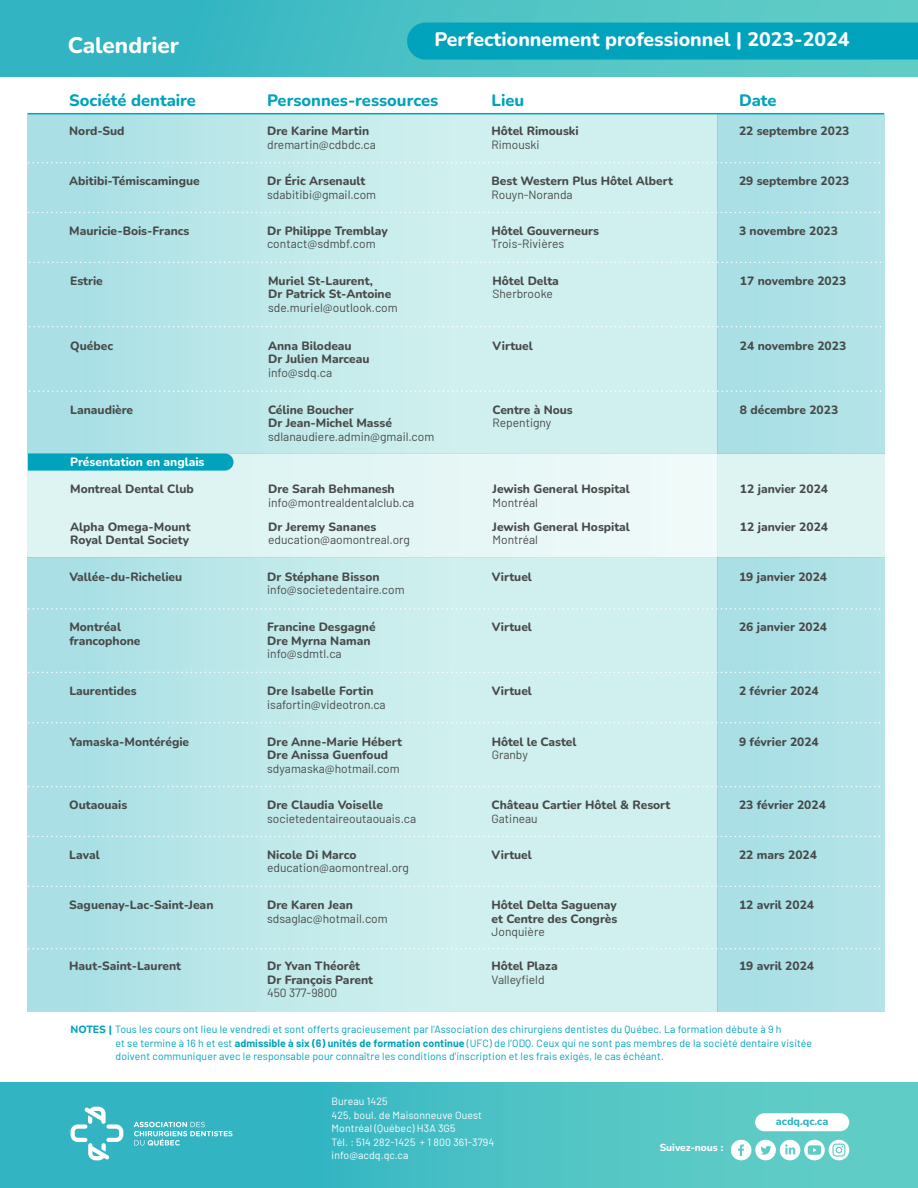
<style>
.page{position:relative;width:918px;height:1188px;background:#fff}
.page>*{position:absolute;margin:0;border:0;box-sizing:border-box;transform-origin:0 0}
.t1{font:800 22.5px "Nunito";color:#fff}
.t2{font:800 19.5px "Nunito";color:#fff}
.t3{font:800 16.5px "Nunito";color:#00a3bb}
.t4{font:800 12px/13.5px "Nunito";color:#494949}
.t5{font:12px "Barlow";color:#494949}
.t6{font:800 12px "Nunito";color:#fff}
.t7{font:800 10.8px "Nunito";color:#2db5c3}
.t8{font:10.5px/13.5px "Barlow";letter-spacing:.01em;color:#00a3bb}
.t9{font:10.5px/13.5px "Barlow";letter-spacing:.01em;color:#fff}
.t10{font:800 10.2px "Nunito";color:#fff}
.s1{font-family:"Nunito";font-weight:800}
.s2{font-weight:700}
</style>
<div class="page">
<div style="left:0;top:1083px;width:918px;height:105px;background:linear-gradient(to right,#29afc2,#65cfc7)"></div>
<div style="left:0;top:0;width:918px;height:77px;background:linear-gradient(to right,#2eb2c3,#63cec6)"></div>
<svg style="left:71px;top:1107px;width:52px;height:53px"></svg>
<svg style="left:134px;top:1122px;width:99px;height:24px;background:#5fc4cf"></svg>
<div style="left:407px;top:23px;width:511px;height:37px;background:#00a3bb"></div>
<div style="left:28px;top:114px;width:689px;height:339px;background:linear-gradient(to right,#ade1e6,#d9f4f0)"></div>
<div style="left:28px;top:453px;width:689px;height:105px;background:#e3f6f5"></div>
<div style="left:717px;top:453px;width:167px;height:104px;background:#ddf4f3"></div>
<div style="left:717px;top:114px;width:167px;height:339px;background:#ace1e6"></div>
<div style="left:28px;top:557px;width:689px;height:454px;background:linear-gradient(to right,#ade1e6,#d9f4f0)"></div>
<div style="left:717px;top:557px;width:167px;height:454px;background:#ace1e6"></div>
<svg style="left:28px;top:453px;width:206px;height:18px;background:#0ba7bd"></svg>
<hr style="left:28px;top:113px;width:856px;height:1px;background:#00a3bb">
<svg style="left:28px;top:162px;width:853px;height:1px"></svg>
<svg style="left:28px;top:212px;width:853px;height:1px"></svg>
<svg style="left:29px;top:326px;width:853px;height:1px"></svg>
<svg style="left:29px;top:262px;width:853px;height:1px"></svg>
<svg style="left:29px;top:390px;width:853px;height:2px"></svg>
<svg style="left:29px;top:608px;width:852px;height:2px"></svg>
<svg style="left:29px;top:672px;width:852px;height:1px"></svg>
<svg style="left:29px;top:722px;width:852px;height:1px"></svg>
<svg style="left:28px;top:948px;width:853px;height:2px"></svg>
<svg style="left:28px;top:886px;width:853px;height:1px"></svg>
<svg style="left:28px;top:786px;width:853px;height:1px"></svg>
<svg style="left:28px;top:836px;width:853px;height:1px"></svg>
<div style="left:755px;top:1113px;width:94px;height:18px;background:#fff;border-radius:9px"></div>
<svg style="left:731px;top:1140px;width:118px;height:20px"></svg>
<h1 class="t1" style="left:68px;top:29px;width:113px">Calendrier</h1>
<h2 class="t2" style="left:434px;top:26px;width:417px">Perfectionnement professionnel | 2023-2024</h2>
<h3 class="t3" style="left:69px;top:89px;width:128px">Société dentaire</h3>
<h3 class="t3" style="left:267px;top:89px;width:173px">Personnes-ressources</h3>
<h3 class="t3" style="left:492px;top:89px;width:34px">Lieu</h3>
<h3 class="t3" style="left:739px;top:89px;width:39px">Date</h3>
<p class="t4" style="left:69px;top:124px;width:57px">Nord-Sud</p>
<p class="t4" style="left:267px;top:124px;width:104px">Dre Karine Martin</p>
<p class="t5" style="left:267px;top:136px;width:110px">dremartin@cdbdc.ca</p>
<p class="t4" style="left:492px;top:124px;width:89px">Hôtel Rimouski</p>
<p class="t5" style="left:492px;top:136px;width:50px">Rimouski</p>
<p class="t4" style="left:739px;top:124px;width:112px">22 septembre 2023</p>
<p class="t4" style="left:69px;top:174px;width:132px">Abitibi-Témiscamingue</p>
<p class="t4" style="left:267px;top:174px;width:100px">Dr Éric Arsenault</p>
<p class="t5" style="left:267px;top:186px;width:111px">sdabitibi@gmail.com</p>
<p class="t4" style="left:492px;top:174px;width:183px">Best Western Plus Hôtel Albert</p>
<p class="t5" style="left:492px;top:186px;width:83px">Rouyn-Noranda</p>
<p class="t4" style="left:739px;top:174px;width:112px">29 septembre 2023</p>
<p class="t4" style="left:69px;top:223px;width:122px">Mauricie-Bois-Francs</p>
<p class="t4" style="left:267px;top:223px;width:122px">Dr Philippe Tremblay</p>
<p class="t5" style="left:267px;top:235px;width:110px">contact@sdmbf.com</p>
<p class="t4" style="left:492px;top:223px;width:109px">Hôtel Gouverneurs</p>
<p class="t5" style="left:492px;top:235px;width:74px">Trois-Rivières</p>
<p class="t4" style="left:739px;top:223px;width:101px">3 novembre 2023</p>
<p class="t4" style="left:70px;top:274px;width:34px">Estrie</p>
<p class="t4" style="left:268px;top:274px;width:125px">Muriel St-Laurent,<br>Dr Patrick St-Antoine</p>
<p class="t5" style="left:268px;top:299px;width:131px">sde.muriel@outlook.com</p>
<p class="t4" style="left:493px;top:274px;width:68px">Hôtel Delta</p>
<p class="t5" style="left:493px;top:285px;width:62px">Sherbrooke</p>
<p class="t4" style="left:740px;top:274px;width:108px">17 novembre 2023</p>
<p class="t4" style="left:70px;top:338px;width:44px">Québec</p>
<p class="t4" style="left:268px;top:338px;width:103px">Anna Bilodeau<br>Dr Julien Marceau</p>
<p class="t5" style="left:268px;top:364px;width:66px">info@sdq.ca</p>
<p class="t4" style="left:493px;top:338px;width:42px">Virtuel</p>
<p class="t4" style="left:740px;top:338px;width:108px">24 novembre 2023</p>
<p class="t4" style="left:70px;top:403px;width:65px">Lanaudière</p>
<p class="t4" style="left:268px;top:403px;width:125px">Céline Boucher<br>Dr Jean-Michel Massé</p>
<p class="t5" style="left:268px;top:428px;width:168px">sdlanaudiere.admin@gmail.com</p>
<p class="t4" style="left:493px;top:403px;width:82px">Centre à Nous</p>
<p class="t5" style="left:493px;top:414px;width:60px">Repentigny</p>
<p class="t4" style="left:740px;top:403px;width:100px">8 décembre 2023</p>
<p class="t6" style="left:70px;top:454px;width:136px">Présentation en anglais</p>
<p class="t4" style="left:70px;top:482px;width:125px">Montreal Dental Club</p>
<p class="t4" style="left:268px;top:482px;width:128px">Dre Sarah Behmanesh</p>
<p class="t5" style="left:268px;top:494px;width:148px">info@montrealdentalclub.ca</p>
<p class="t4" style="left:70px;top:520px;width:122px">Alpha Omega-Mount<br>Royal Dental Society</p>
<p class="t4" style="left:268px;top:520px;width:110px">Dr Jeremy Sananes</p>
<p class="t5" style="left:268px;top:531px;width:143px">education@aomontreal.org</p>
<p class="t4" style="left:493px;top:482px;width:139px">Jewish General Hospital</p>
<p class="t5" style="left:493px;top:494px;width:47px">Montréal</p>
<p class="t4" style="left:493px;top:520px;width:139px">Jewish General Hospital</p>
<p class="t5" style="left:493px;top:531px;width:47px">Montréal</p>
<p class="t4" style="left:740px;top:482px;width:90px">12 janvier 2024</p>
<p class="t4" style="left:740px;top:520px;width:90px">12 janvier 2024</p>
<p class="t4" style="left:69px;top:569px;width:114px">Vallée-du-Richelieu</p>
<p class="t4" style="left:267px;top:569px;width:114px">Dr Stéphane Bisson</p>
<p class="t5" style="left:267px;top:581px;width:139px">info@societedentaire.com</p>
<p class="t4" style="left:492px;top:569px;width:42px">Virtuel</p>
<p class="t4" style="left:739px;top:569px;width:90px">19 janvier 2024</p>
<p class="t4" style="left:69px;top:620px;width:73px">Montréal francophone</p>
<p class="t4" style="left:267px;top:620px;width:110px">Francine Desgagné<br>Dre Myrna Naman</p>
<p class="t5" style="left:267px;top:645px;width:76px">info@sdmtl.ca</p>
<p class="t4" style="left:492px;top:620px;width:42px">Virtuel</p>
<p class="t4" style="left:739px;top:620px;width:90px">26 janvier 2024</p>
<p class="t4" style="left:69px;top:684px;width:69px">Laurentides</p>
<p class="t4" style="left:267px;top:684px;width:108px">Dre Isabelle Fortin</p>
<p class="t5" style="left:267px;top:696px;width:120px">isafortin@videotron.ca</p>
<p class="t4" style="left:492px;top:684px;width:42px">Virtuel</p>
<p class="t4" style="left:739px;top:684px;width:81px">2 février 2024</p>
<p class="t4" style="left:69px;top:735px;width:121px">Yamaska-Montérégie</p>
<p class="t4" style="left:267px;top:735px;width:136px">Dre Anne-Marie Hébert<br>Dre Anissa Guenfoud</p>
<p class="t5" style="left:267px;top:760px;width:134px">sdyamaska@hotmail.com</p>
<p class="t4" style="left:492px;top:735px;width:86px">Hôtel le Castel</p>
<p class="t5" style="left:492px;top:746px;width:38px">Granby</p>
<p class="t4" style="left:739px;top:735px;width:81px">9 février 2024</p>
<p class="t4" style="left:69px;top:798px;width:60px">Outaouais</p>
<p class="t4" style="left:267px;top:798px;width:117px">Dre Claudia Voiselle</p>
<p class="t5" style="left:267px;top:810px;width:151px">societedentaireoutaouais.ca</p>
<p class="t4" style="left:492px;top:798px;width:180px">Château Cartier Hôtel &amp; Resort</p>
<p class="t5" style="left:492px;top:810px;width:48px">Gatineau</p>
<p class="t4" style="left:739px;top:798px;width:88px">23 février 2024</p>
<p class="t4" style="left:69px;top:847px;width:32px">Laval</p>
<p class="t4" style="left:267px;top:847px;width:91px">Nicole Di Marco</p>
<p class="t5" style="left:267px;top:859px;width:143px">education@aomontreal.org</p>
<p class="t4" style="left:492px;top:847px;width:42px">Virtuel</p>
<p class="t4" style="left:739px;top:847px;width:80px">22 mars 2024</p>
<p class="t4" style="left:69px;top:898px;width:146px">Saguenay-Lac-Saint-Jean</p>
<p class="t4" style="left:267px;top:898px;width:87px">Dre Karen Jean</p>
<p class="t5" style="left:267px;top:909px;width:122px">sdsaglac@hotmail.com</p>
<p class="t4" style="left:492px;top:898px;width:127px">Hôtel Delta Saguenay et Centre des Congrès</p>
<p class="t5" style="left:492px;top:923px;width:55px">Jonquière</p>
<p class="t4" style="left:739px;top:898px;width:77px">12 avril 2024</p>
<p class="t4" style="left:69px;top:959px;width:113px">Haut-Saint-Laurent</p>
<p class="t4" style="left:267px;top:959px;width:107px">Dr Yvan Théorêt<br>Dr François Parent</p>
<p class="t5" style="left:267px;top:984px;width:72px">450 377-9800</p>
<p class="t4" style="left:492px;top:959px;width:68px">Hôtel Plaza</p>
<p class="t5" style="left:492px;top:971px;width:54px">Valleyfield</p>
<p class="t4" style="left:739px;top:959px;width:77px">19 avril 2024</p>
<p class="t8" style="left:116px;top:1022px;width:698px;text-indent:-45px"><span class="s1">NOTES |</span> Tous les cours ont lieu le vendredi et sont offerts gracieusement par l'Association des chirurgiens dentistes du Québec. La formation débute à 9 h<br>et se termine à 16 h et est <span class="s2">admissible à six (6) unités de formation continue</span> (UFC) de l’ODQ. Ceux qui ne sont pas membres de la société dentaire visitée doivent communiquer avec le responsable pour connaître les conditions d'inscription et les frais exigés, le cas échéant.</p>
<p class="t9" style="left:332px;top:1094px;width:164px">Bureau 1425<br>425, boul. de Maisonneuve Ouest<br>Montréal (Québec) H3A 3G5<br>Tél. : 514 282-1425 + 1 800 361-3794 info@acdq.qc.ca</p>
<p class="t10" style="left:660px;top:1141px;width:65px">Suivez-nous :</p>
<p class="t7" style="left:776px;top:1114px;width:54px">acdq.qc.ca</p>
</div>
